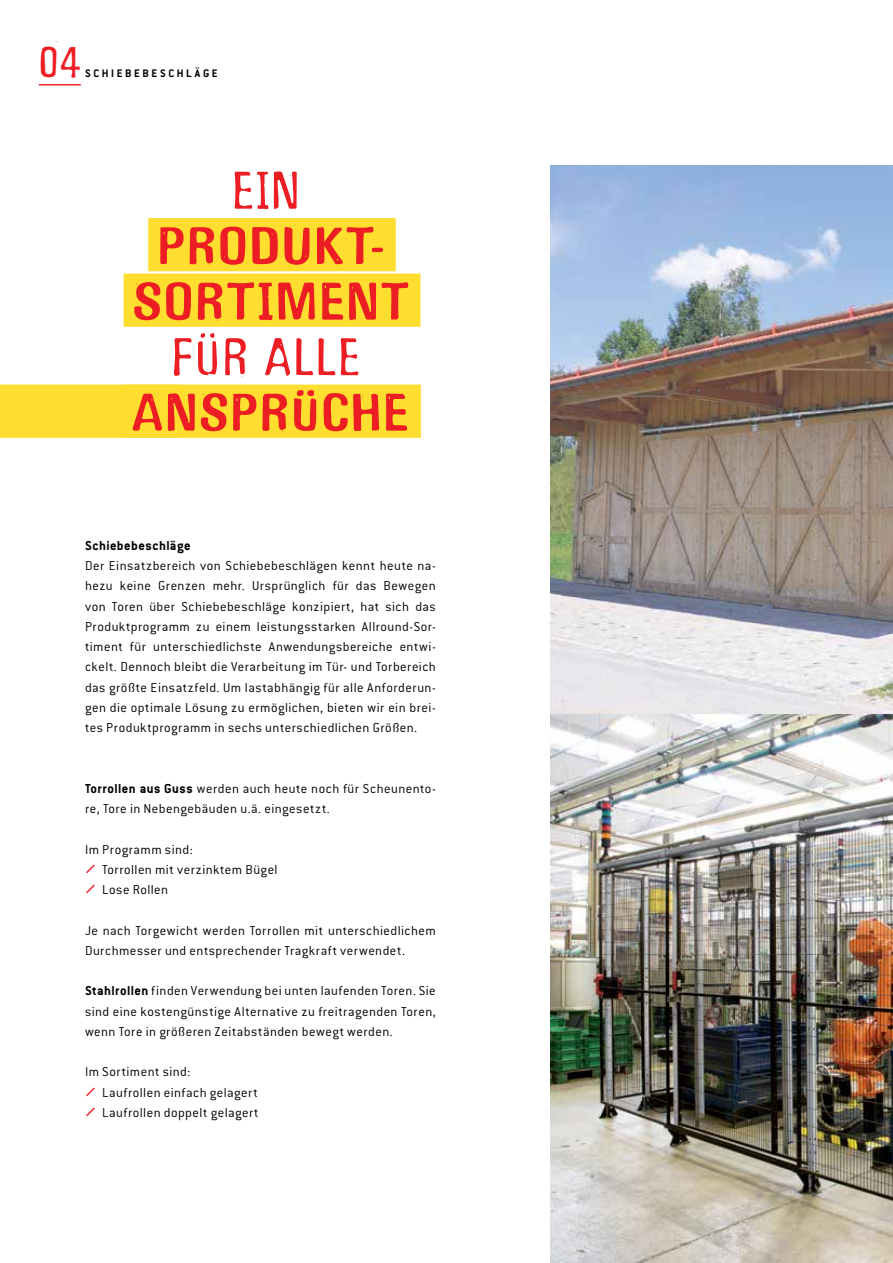
<style>
.page{position:relative;width:893px;height:1263px;background:#fff}
.page>*{position:absolute;margin:0;border:0;box-sizing:border-box;transform-origin:0 0}
.t1{font:700 55.5px/55.5px "Gagamond MEA";letter-spacing:.04em;color:#ed1d24;text-align:center}
.t2{font:500 55.5px "Gagamond MEA";letter-spacing:.05em;color:#ed1d24}
.t3{font:500 45px "Gagamond MEA";color:#ed1d24}
.t4{font:300 14.25px/20.2px "Conduit ITC Pro";letter-spacing:.035em;color:#000}
.t5{font:700 14.25px "Conduit ITC Pro";letter-spacing:.03em;color:#000}
.t6{font:700 12px "Conduit ITC Pro";letter-spacing:.22em;color:#000}
.s1{font-weight:700}
</style>
<div class="page">
<div style="left:0;top:385px;width:181px;height:53px;background:#ffde2f"></div>
<div style="left:148px;top:218px;width:248px;height:53px;background:#ffde2f"></div>
<div style="left:124px;top:274px;width:296px;height:53px;background:#ffde2f"></div>
<div style="left:123px;top:385px;width:298px;height:53px;background:#ffde2f"></div>
<img style="left:550px;top:165px;width:343px;height:548px">
<hr style="left:39px;top:84px;width:42px;height:2px;background:#ed1d24">
<div style="left:67px;top:50px;width:168px;height:46px;background:#fff"></div>
<img style="left:550px;top:715px;width:343px;height:548px">
<h2 class="t3" style="left:39px;top:38px;width:43px">04</h2>
<p class="t6" style="left:85px;top:66px;width:134px">Schi ebebeschl äge</p>
<h1 class="t2" style="left:232px;top:161px;width:69px">EIN</h1>
<h1 class="t1" style="left:133px;top:217px;width:276px">PRODUKT-<br>SORTIMENT</h1>
<h1 class="t2" style="left:172px;top:327px;width:185px">FÜR ALLE</h1>
<h1 class="t1" style="left:133px;top:384px;width:277px">ANSPRÜCHE</h1>
<p class="t5" style="left:85px;top:537px;width:107px">Schiebebeschläge</p>
<p class="t4" style="left:85px;top:555px;width:352px;text-align:justify">Der Einsatzbereich von Schiebebeschlägen kennt heute na&shy;hezu keine Grenzen mehr. Ursprünglich für das Bewegen von Toren über Schiebebeschläge konzipiert, hat sich das Produktprogramm zu einem leistungsstarken Allround-Sor&shy;timent für unterschiedlichste Anwendungsbereiche entwi&shy;ckelt. Dennoch bleibt die Verarbeitung im Tür- und Torbereich das größte Einsatzfeld. Um lastabhängig für alle Anforderun&shy;gen die optimale Lösung zu ermöglichen, bieten wir ein brei&shy;tes Produktprogramm in sechs unterschiedlichen Größen.</p>
<p class="t4" style="left:85px;top:778px;width:352px"><span class="s1">Torrollen aus Guss</span> werden auch heute noch für Scheunento&shy;re, Tore in Nebengebäuden u.ä. eingesetzt.</p>
<p class="t4" style="left:102px;top:839px;width:177px;text-indent:-17px">Im Programm sind:<br>Torrollen mit verzinktem Bügel<br>Lose Rollen</p>
<p class="t4" style="left:85px;top:920px;width:352px">Je nach Torgewicht werden Torrollen mit unterschiedlichem<br>Durchmesser und entsprechender Tragkraft verwendet.</p>
<p class="t4" style="left:85px;top:981px;width:352px;text-align:justify"><span class="s1">Stahlrollen</span> finden Verwendung bei unten laufenden Toren. Sie sind eine kostengünstige Alternative zu freitragenden Toren, wenn Tore in größeren Zeitabständen bewegt werden.</p>
<p class="t4" style="left:102px;top:1062px;width:158px;text-indent:-17px">Im Sortiment sind:<br>Laufrollen einfach gelagert<br>Laufrollen doppelt gelagert</p>
</div>
